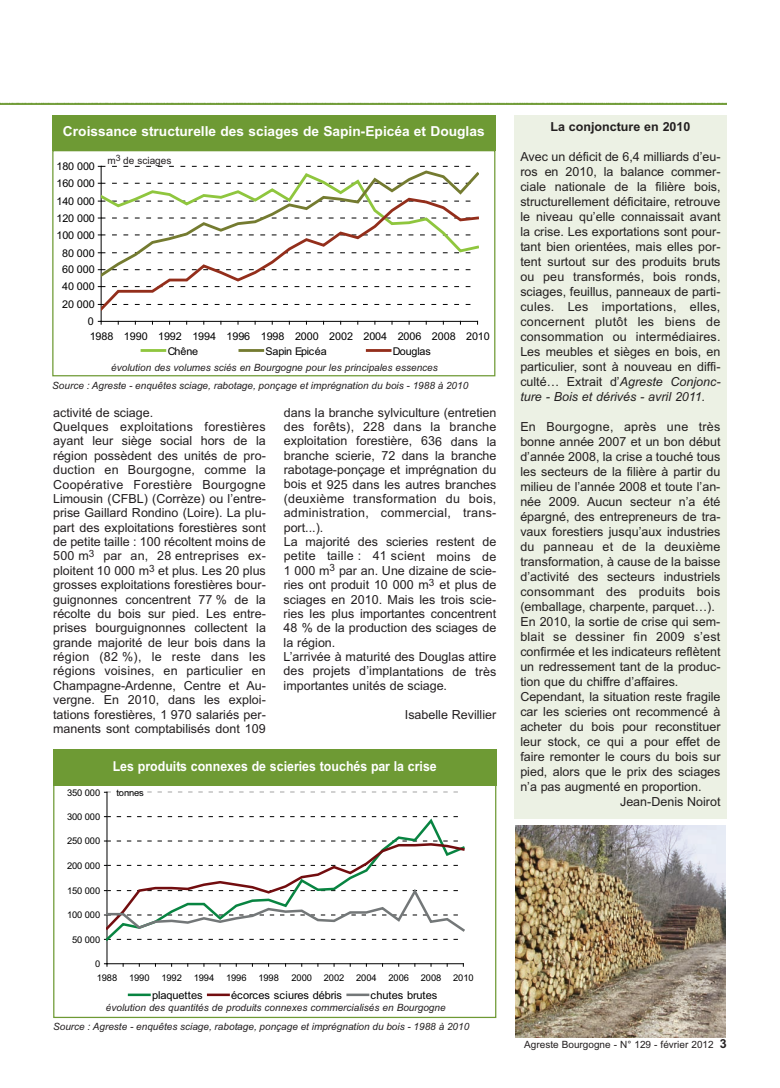
<style>
.page{position:relative;width:780px;height:1088px;background:#fff}
.page>*{position:absolute;margin:0;border:0;box-sizing:border-box;transform-origin:0 0}
.t1{font:700 13.75px "Arial";color:#fff}
.t2{font:700 13.75px "Arial";color:#fff;scale:.9 1}
.t3{font:12.5px/14.4px "Arial";color:#231f20}
.t4{font:12.5px "Arial";letter-spacing:.02em;color:#231f20}
.t5{font:700 12.5px "Arial";color:#231f20}
.t6{font:10.88px "Arial";letter-spacing:-.015em;color:#000001}
.t7{font:10.75px/15px "Arial";letter-spacing:-.01em;color:#000001}
.t8{font:italic 10px "Arial";color:#231f20}
.t9{font:10px "Arial";color:#231f20}
.t10{font:9.25px "Arial";letter-spacing:-.01em;color:#000001}
.s1{font-style:italic}
.s2{font-weight:700;font-size:12.5px}
</style>
<div class="page">
<img style="left:0;top:102px;width:726px;height:3px">
<hr style="left:101px;top:166px;width:1px;height:155px;background:#000001">
<hr style="left:101px;top:321px;width:376px;height:1px;background:#000001">
<svg style="left:98px;top:166px;width:373px;height:88px"></svg>
<svg style="left:101px;top:169px;width:377px;height:27px"></svg>
<svg style="left:101px;top:196px;width:377px;height:117px"></svg>
<hr style="left:142px;top:349px;width:23px;height:3px;background:#8fc63e">
<hr style="left:240px;top:349px;width:23px;height:3px;background:#747b30">
<hr style="left:367px;top:349px;width:23px;height:3px;background:#932e1b">
<div style="left:52px;top:150px;width:443px;height:226px;border:1px solid #6e9a34"></div>
<div style="left:52px;top:115px;width:443px;height:35px;background:#6e9a34"></div>
<hr style="left:107px;top:792px;width:1px;height:172px;background:#000001">
<svg style="left:104px;top:792px;width:354px;height:1px"></svg>
<hr style="left:107px;top:963px;width:356px;height:1px;background:#000001">
<svg style="left:107px;top:816px;width:351px;height:127px"></svg>
<svg style="left:104px;top:841px;width:360px;height:92px"></svg>
<hr style="left:129px;top:993px;width:20px;height:3px;background:#088441">
<hr style="left:208px;top:993px;width:20px;height:3px;background:#720d0f">
<hr style="left:347px;top:993px;width:21px;height:3px;background:#737778">
<div style="left:53px;top:749px;width:443px;height:37px;background:#6e9a34"></div>
<div style="left:514px;top:115px;width:212px;height:703px;background:#ecf1e4"></div>
<img style="left:515px;top:826px;width:210px;height:212px">
<p class="t1" style="left:63px;top:123px;width:423px">Croissance structurelle des sciages de Sapin-Epicéa et Douglas</p>
<p class="t7" style="left:56px;top:159px;width:40px">180 000</p>
<p class="t7" style="left:56px;top:176px;width:40px">160 000</p>
<p class="t7" style="left:56px;top:194px;width:40px">140 000</p>
<p class="t7" style="left:56px;top:211px;width:40px">120 000</p>
<p class="t7" style="left:56px;top:227px;width:40px">100 000</p>
<p class="t7" style="left:62px;top:245px;width:34px">80 000</p>
<p class="t7" style="left:62px;top:262px;width:34px">60 000</p>
<p class="t7" style="left:62px;top:279px;width:34px">40 000</p>
<p class="t7" style="left:62px;top:297px;width:34px">20 000</p>
<p class="t7" style="left:88px;top:314px;width:8px">0</p>
<p class="t9" style="left:107px;top:154px;width:65px">m<sup>3</sup> de sciages</p>
<p class="t7" style="left:168px;top:329px;width:324px;text-indent:-78px">1988 1990 1992 1994 1996 1998 2000 2002 2004 2006 2008 2010<br>Chêne</p>
<p class="t7" style="left:265px;top:344px;width:63px">Sapin Epicéa</p>
<p class="t7" style="left:393px;top:344px;width:39px">Douglas</p>
<p class="t8" style="left:111px;top:362px;width:328px">évolution des volumes sciés en Bourgogne pour les principales essences</p>
<p class="t8" style="left:52px;top:379px;width:417px">Source : Agreste - enquêtes sciage, rabotage, ponçage et imprégnation du bois - 1988 à 2010</p>
<p class="t3" style="left:53px;top:405px;width:214px">activité de sciage.<br>Quelques exploitations forestières ayant leur siège social hors de la région possèdent des unités de pro&shy;duction en Bourgogne, comme la Coopérative Forestière Bourgogne Limousin (CFBL) (Corrèze) ou l’entre&shy;prise Gaillard Rondino (Loire). La plu&shy;part des exploitations forestières sont de petite taille : 100 récoltent moins de 500 m<sup>3</sup> par an, 28 entreprises ex&shy;ploitent 10 000 m<sup>3</sup> et plus. Les 20 plus grosses exploitations forestières bour&shy;guignonnes concentrent 77 % de la récolte du bois sur pied. Les entre&shy;prises bourguignonnes collectent la grande majorité de leur bois dans la région (82 %), le reste dans les régions voisines, en particulier en Champagne-Ardenne, Centre et Au&shy;vergne. En 2010, dans les exploi&shy;tations forestières, 1 970 salariés per&shy;manents sont comptabilisés dont 109</p>
<p class="t3" style="left:283px;top:405px;width:214px">dans la branche sylviculture (entretien des forêts), 228 dans la branche exploitation forestière, 636 dans la branche scierie, 72 dans la branche rabotage-ponçage et imprégnation du bois et 925 dans les autres branches (deuxième transformation du bois, administration, commercial, trans&shy;port...).<br>La majorité des scieries restent de petite taille : 41 scient moins de 1 000 m<sup>3</sup> par an. Une dizaine de scie&shy;ries ont produit 10 000 m<sup>3</sup> et plus de sciages en 2010. Mais les trois scie&shy;ries les plus importantes concentrent 48 % de la production des sciages de la région.<br>L’arrivée à maturité des Douglas attire des projets d’implantations de très importantes unités de sciage.</p>
<p class="t3" style="left:405px;top:707px;width:93px">Isabelle Revillier</p>
<p class="t10" style="left:67px;top:786px;width:35px">350 000</p>
<p class="t10" style="left:67px;top:811px;width:35px">300 000</p>
<p class="t10" style="left:67px;top:835px;width:35px">250 000</p>
<p class="t10" style="left:67px;top:859px;width:35px">200 000</p>
<p class="t10" style="left:67px;top:885px;width:35px">150 000</p>
<p class="t10" style="left:67px;top:909px;width:35px">100 000</p>
<p class="t10" style="left:72px;top:933px;width:30px">50 000</p>
<p class="t10" style="left:95px;top:958px;width:7px">0</p>
<p class="t2" style="left:113px;top:758px;width:361px">Les produits connexes de scieries touchés par la crise</p>
<p class="t10" style="left:116px;top:786px;width:29px">tonnes</p>
<p class="t10" style="left:97px;top:971px;width:22px">1988</p>
<p class="t10" style="left:129px;top:971px;width:22px">1990</p>
<p class="t10" style="left:161px;top:971px;width:22px">1992</p>
<p class="t10" style="left:194px;top:971px;width:22px">1994</p>
<p class="t10" style="left:226px;top:971px;width:22px">1996</p>
<p class="t10" style="left:258px;top:971px;width:22px">1998</p>
<p class="t10" style="left:291px;top:971px;width:22px">2000</p>
<p class="t10" style="left:324px;top:971px;width:22px">2002</p>
<p class="t10" style="left:356px;top:971px;width:22px">2004</p>
<p class="t10" style="left:388px;top:971px;width:22px">2006</p>
<p class="t10" style="left:421px;top:971px;width:22px">2008</p>
<p class="t10" style="left:453px;top:971px;width:22px">2010</p>
<p class="t6" style="left:152px;top:988px;width:52px">plaquettes</p>
<p class="t6" style="left:231px;top:988px;width:112px">écorces sciures débris</p>
<p class="t6" style="left:370px;top:988px;width:68px">chutes brutes</p>
<p class="t8" style="left:106px;top:1001px;width:341px">évolution des quantités de produits connexes commercialisés en Bourgogne</p>
<p class="t8" style="left:53px;top:1021px;width:417px">Source : Agreste - enquêtes sciage, rabotage, ponçage et imprégnation du bois - 1988 à 2010</p>
<p class="t5" style="left:550px;top:119px;width:141px">La conjoncture en 2010</p>
<p class="t3" style="left:520px;top:149px;width:202px;line-height:15px;text-align:justify">Avec un déficit de 6,4 milliards d’eu&shy;ros en 2010, la balance commer&shy;ciale nationale de la filière bois, structurellement déficitaire, retrouve le niveau qu’elle connaissait avant la crise. Les exportations sont pour&shy;tant bien orientées, mais elles por&shy;tent surtout sur des produits bruts ou peu transformés, bois ronds, sciages, feuillus, panneaux de parti&shy;cules. Les importations, elles, concernent plutôt les biens de consommation ou intermédiaires.<br>Les meubles et sièges en bois, en particulier, sont à nouveau en diffi&shy;culté… Extrait d’<span class="s1">Agreste Conjonc&shy;ture - Bois et dérivés - avril 2011.</span></p>
<p class="t4" style="left:520px;top:419px;width:201px">En Bourgogne, après une très</p>
<p class="t3" style="left:520px;top:434px;width:202px">bonne année 2007 et un bon début</p>
<p class="t3" style="left:520px;top:449px;width:202px">d’année 2008, la crise a touché tous</p>
<p class="t3" style="left:520px;top:464px;width:202px">les secteurs de la filière à partir du</p>
<p class="t3" style="left:520px;top:479px;width:202px">milieu de l’année 2008 et toute l’an-</p>
<p class="t3" style="left:520px;top:494px;width:202px">née 2009. Aucun secteur n’a été</p>
<p class="t3" style="left:520px;top:509px;width:202px">épargné, des entrepreneurs de tra-</p>
<p class="t3" style="left:520px;top:524px;width:202px">vaux forestiers jusqu’aux industries</p>
<p class="t4" style="left:520px;top:539px;width:202px">du panneau et de la deuxième</p>
<p class="t3" style="left:520px;top:554px;width:202px">transformation, à cause de la baisse</p>
<p class="t3" style="left:520px;top:569px;width:202px">d’activité des secteurs industriels</p>
<p class="t4" style="left:520px;top:584px;width:202px">consommant des produits bois</p>
<p class="t3" style="left:520px;top:599px;width:196px">(emballage, charpente, parquet…).</p>
<p class="t3" style="left:520px;top:614px;width:202px">En 2010, la sortie de crise qui sem-</p>
<p class="t4" style="left:520px;top:629px;width:201px">blait se dessiner fin 2009 s’est</p>
<p class="t3" style="left:520px;top:644px;width:202px">confirmée et les indicateurs reflètent</p>
<p class="t3" style="left:520px;top:659px;width:202px">un redressement tant de la produc-</p>
<p class="t3" style="left:520px;top:674px;width:159px">tion que du chiffre d’affaires.</p>
<p class="t3" style="left:520px;top:689px;width:202px">Cependant, la situation reste fragile</p>
<p class="t3" style="left:520px;top:704px;width:202px">car les scieries ont recommencé à</p>
<p class="t3" style="left:520px;top:719px;width:202px">acheter du bois pour reconstituer</p>
<p class="t3" style="left:520px;top:734px;width:202px">leur stock, ce qui a pour effet de</p>
<p class="t3" style="left:520px;top:749px;width:202px">faire remonter le cours du bois sur</p>
<p class="t3" style="left:520px;top:764px;width:202px">pied, alors que le prix des sciages</p>
<p class="t3" style="left:520px;top:779px;width:183px">n’a pas augmenté en proportion.</p>
<p class="t3" style="left:620px;top:794px;width:102px">Jean-Denis Noirot</p>
<p class="t9" style="left:524px;top:1038px;width:204px">Agreste Bourgogne - N° 129 - février 2012 <span class="s2">3</span></p>
</div>
